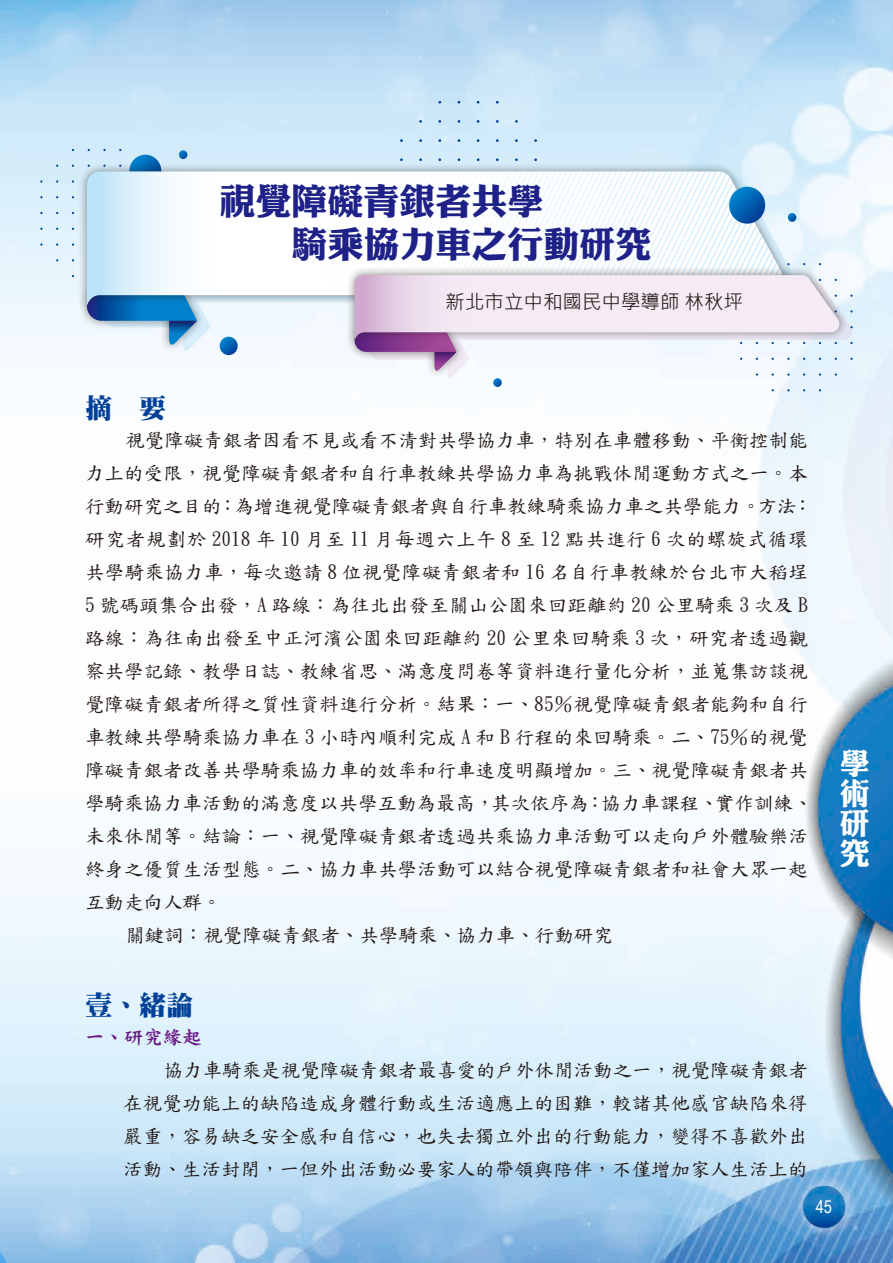
<style>
.page{position:relative;width:893px;height:1263px;background:#fff}
.page>*{position:absolute;margin:0;border:0;box-sizing:border-box;transform-origin:0 0}
.t1{font:36px "DF Li King Hei Std W8";color:#1e2188}
.t2{font:30px/30px "DF Li King Hei Std W8";color:#fff;text-align:justify}
.標題{font:27px "DF Ming UB HK BF";color:#004098}
.內文{font:19.5px/33px "DF Kai Shu SB Estd BF";color:#231916}
.大標題{font:19.5px "Microsoft Jheng Hei";color:#231916}
.中標{font:19.5px "DF Kai Shu Std W9";color:#6b1785}
.t3{font:18px "Arial Narrow";color:#fff}
</style>
<div class="page">
<img style="left:0;top:0;width:893px;height:1263px">
<div style="left:78px;top:282px;width:127px;height:48px;background:#231916;opacity:.5"></div>
<svg style="left:87px;top:149px;width:755px;height:242px"></svg>
<svg style="left:0;top:1052px;width:56px;height:211px;background:#bdddf4"></svg>
<p class="t1" style="left:219px;top:182px;width:325px">視覺障礙青銀者共學</p>
<p class="t1" style="left:219px;top:224px;width:433px">　　騎乘協力車之行動研究</p>
<p class="大標題" style="left:446px;top:289px;width:299px">新北市立中和國民中學導師 林秋坪</p>
<p class="標題" style="left:85px;top:394px;width:82px">摘 要</p>
<p class="內文" style="left:85px;top:423px;width:735px;text-indent:40px">視覺障礙青銀者因看不見或看不清對共學協力車，特別在車體移動、平衡控制能力上的受限，視覺障礙青銀者和自行車教練共學協力車為挑戰休閒運動方式之一。本行動研究之目的：為增進視覺障礙青銀者與自行車教練騎乘協力車之共學能力。方法：研究者規劃於 2018 年 10 月至 11 月每週六上午 8 至 12 點共進行 6 次的螺旋式循環共學騎乘協力車，每次邀請8 位視覺障礙青銀者和 16 名自行車教練於台北市大稻埕5 號碼頭集合出發，A 路線：為往北出發至關山公園來回距離約 20 公里騎乘 3 次及 B路線：為往南出發至中正河濱公園來回距離約 20 公里來回騎乘 3 次，研究者透過觀察共學記錄、教學日誌、教練省思、滿意度問卷等資料進行量化分析，並蒐集訪談視覺障礙青銀者所得之質性資料進行分析。結果：一、85％視覺障礙青銀者能夠和自行車教練共學騎乘協力車在 3 小時內順利完成 A 和 B 行程的來回騎乘。二、75％的視覺障礙青銀者改善共學騎乘協力車的效率和行車速度明顯增加。三、視覺障礙青銀者共學騎乘協力車活動的滿意度以共學互動為最高，其次依序為：協力車課程、實作訓練、未來休閒等。結論：一、視覺障礙青銀者透過共乘協力車活動可以走向戶外體驗樂活終身之優質生活型態。二、協力車共學活動可以結合視覺障礙青銀者和社會大眾一起互動走向人群。</p>
<p class="內文" style="left:125px;top:918px;width:489px">關鍵詞：視覺障礙青銀者、共學騎乘、協力車、行動研究</p>
<h2 class="t2" style="left:840px;top:748px;width:31px">學術研究</h2>
<p class="標題" style="left:85px;top:991px;width:109px">壹、緒論</p>
<p class="中標" style="left:85px;top:1026px;width:118px">一、研究緣起</p>
<p class="內文" style="left:123px;top:1053px;width:696px;text-indent:40px">協力車騎乘是視覺障礙青銀者最喜愛的戶外休閒活動之一，視覺障礙青銀者在視覺功能上的缺陷造成身體行動或生活適應上的困難，較諸其他感官缺陷來得嚴重，容易缺乏安全感和自信心，也失去獨立外出的行動能力，變得不喜歡外出活動、生活封閉，一但外出活動必要家人的帶領與陪伴，不僅增加家人生活上的</p>
<p class="t3" style="left:816px;top:1193px;width:18px">45</p>
</div>
